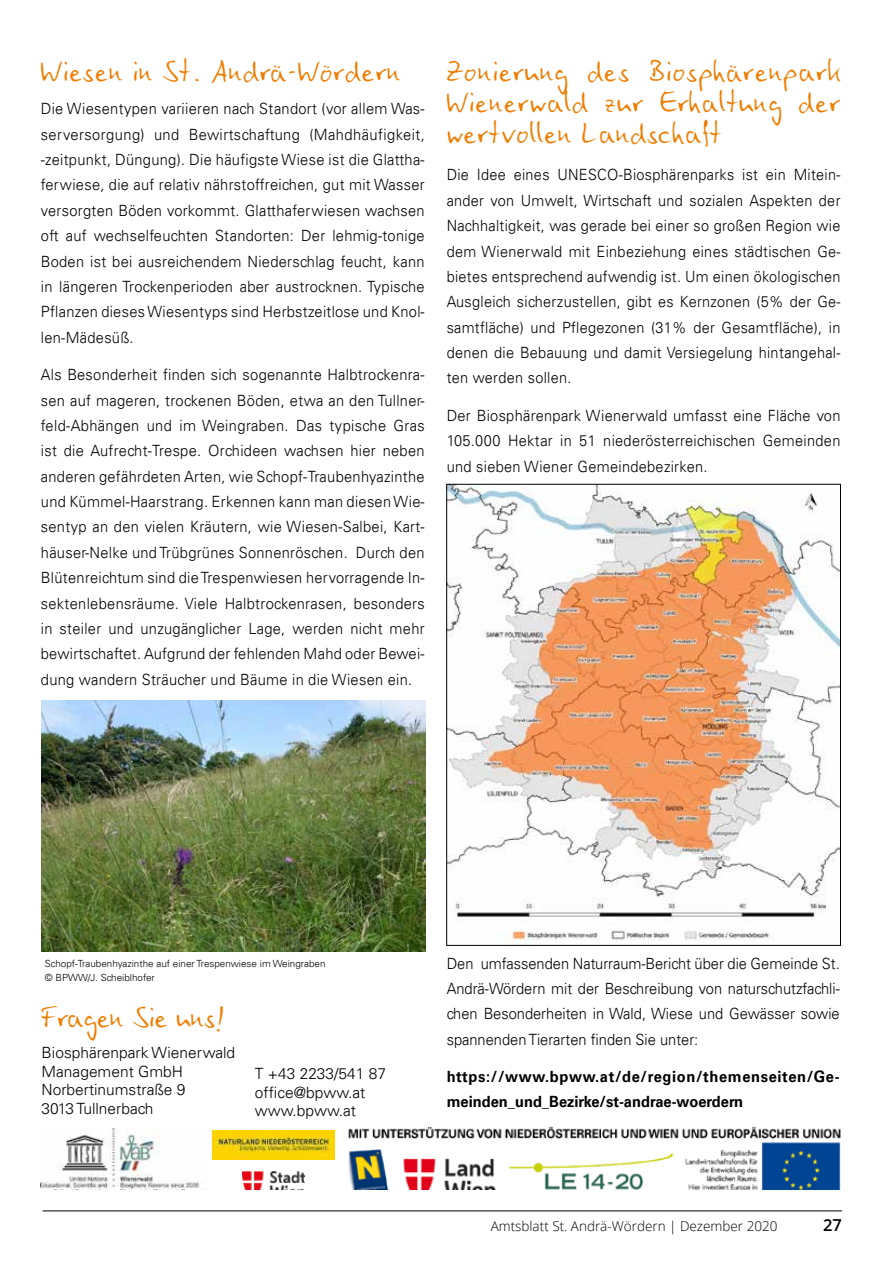
<style>
.page{position:relative;width:893px;height:1263px;background:#fff}
.page>*{position:absolute;margin:0;border:0;box-sizing:border-box;transform-origin:0 0}
.t1{font:33.9px/31px "Ego LT";letter-spacing:.02em;color:#ef7d00;text-align:justify}
.t2{font:33.9px "Ego LT";color:#ef7d00}
.t3{font:600 16.5px "Open Sans";color:#000}
.t4{font:300 15.45px/25.3px "Univers LT";letter-spacing:.02em;color:#000;text-align:justify;scale:.95 1}
.t5{font:300 15.45px/25.3px "Univers LT";letter-spacing:.02em;color:#000;text-align:justify;scale:.94 1}
.t6{font:300 15.45px/18.6px "Univers LT";color:#000}
.t7{font:700 15.45px/25.3px "Univers LT";letter-spacing:.015em;color:#000;scale:.95 1}
.t8{font:300 13.5px "Open Sans";color:#000}
.t9{font:300 9.9px/14.1px "Univers LT";color:#000}
</style>
<div class="page">
<hr style="left:43px;top:1210px;width:799px;height:1px;background:#000">
<img style="left:348px;top:1127px;width:492px;height:62px">
<img style="left:41px;top:1129px;width:161px;height:60px">
<img style="left:242px;top:1171px;width:62px;height:18px">
<img style="left:212px;top:1131px;width:123px;height:28px">
<img style="left:41px;top:700px;width:384px;height:251px">
<img style="left:448px;top:486px;width:391px;height:457px">
<h1 class="t1" style="left:41px;top:54px;width:361px">Wiesen in St. Andrä-Wördern</h1>
<p class="t4" style="left:41px;top:96px;width:406px">Die Wiesentypen variieren nach Standort (vor allem Was&shy;serversorgung) und Bewirtschaftung (Mahdhäufigkeit, -zeitpunkt, Düngung). Die häufigste Wiese ist die Glattha&shy;ferwiese, die auf relativ nährstoffreichen, gut mit Wasser versorgten Böden vorkommt. Glatthaferwiesen wachsen oft auf wechselfeuchten Standorten: Der lehmig-tonige Boden ist bei ausreichendem Niederschlag feucht, kann in längeren Trockenperioden aber austrocknen. Typische Pflanzen dieses Wiesentyps sind Herbstzeitlose und Knol&shy;len-Mädesüß.</p>
<p class="t4" style="left:41px;top:362px;width:406px">Als Besonderheit finden sich sogenannte Halbtrockenra&shy;sen auf mageren, trockenen Böden, etwa an den Tullner&shy;feld-Abhängen und im Weingraben. Das typische Gras ist die Aufrecht-Trespe. Orchideen wachsen hier neben anderen gefährdeten Arten, wie Schopf-Traubenhyazinthe und Kümmel-Haarstrang. Erkennen kann man diesen Wie&shy;sentyp an den vielen Kräutern, wie Wiesen-Salbei, Kart&shy;häuser-Nelke und Trübgrünes Sonnenröschen. Durch den Blütenreichtum sind die Trespenwiesen hervorragende In&shy;sektenlebensräume. Viele Halbtrockenrasen, besonders in steiler und unzugänglicher Lage, werden nicht mehr bewirtschaftet. Aufgrund der fehlenden Mahd oder Bewei&shy;dung wandern Sträucher und Bäume in die Wiesen ein.</p>
<h1 class="t1" style="left:447px;top:54px;width:395px">Zonierung des Biosphärenpark Wienerwald zur Erhaltung der wertvollen Landschaft</h1>
<p class="t5" style="left:447px;top:162px;width:420px">Die Idee eines UNESCO-Biosphärenparks ist ein Mitein&shy;ander von Umwelt, Wirtschaft und sozialen Aspekten der Nachhaltigkeit, was gerade bei einer so großen Region wie dem Wienerwald mit Einbeziehung eines städtischen Ge&shy;bietes entsprechend aufwendig ist. Um einen ökologischen Ausgleich sicherzustellen, gibt es Kernzonen (5% der Ge&shy;samtfläche) und Pflegezonen (31% der Gesamtfläche), in denen die Bebauung und damit Versiegelung hintangehal&shy;ten werden sollen.</p>
<p class="t5" style="left:447px;top:403px;width:420px">Der Biosphärenpark Wienerwald umfasst eine Fläche von 105.000 Hektar in 51 niederösterreichischen Gemeinden und sieben Wiener Gemeindebezirken.</p>
<p class="t9" style="left:45px;top:957px;width:282px">Schopf-Traubenhyazinthe auf einer Trespenwiese im Weingraben © BPWW/J. Scheiblhofer</p>
<h1 class="t2" style="left:42px;top:996px;width:183px">Fragen Sie uns!</h1>
<p class="t6" style="left:42px;top:1043px;width:195px">Biosphärenpark Wienerwald<br>Management GmbH<br>Norbertinumstraße 9<br>3013 Tullnerbach</p>
<p class="t6" style="left:255px;top:1064px;width:132px">T +43 2233/541 87 office@bpww.at www.bpww.at</p>
<p class="t4" style="left:447px;top:950px;width:415px">Den umfassenden Naturraum-Bericht über die Gemeinde St.<br>Andrä-Wördern mit der Beschreibung von naturschutzfachli&shy;chen Besonderheiten in Wald, Wiese und Gewässer sowie spannenden Tierarten finden Sie unter:</p>
<p class="t7" style="left:447px;top:1064px;width:415px">https://www.bpww.at/de/region/themenseiten/Ge&shy;meinden_und_Bezirke/st-andrae-woerdern</p>
<p class="t8" style="left:491px;top:1217px;width:288px">Amtsblatt St. Andrä-Wördern | Dezember 2020</p>
<p class="t3" style="left:823px;top:1214px;width:20px">27</p>
</div>
